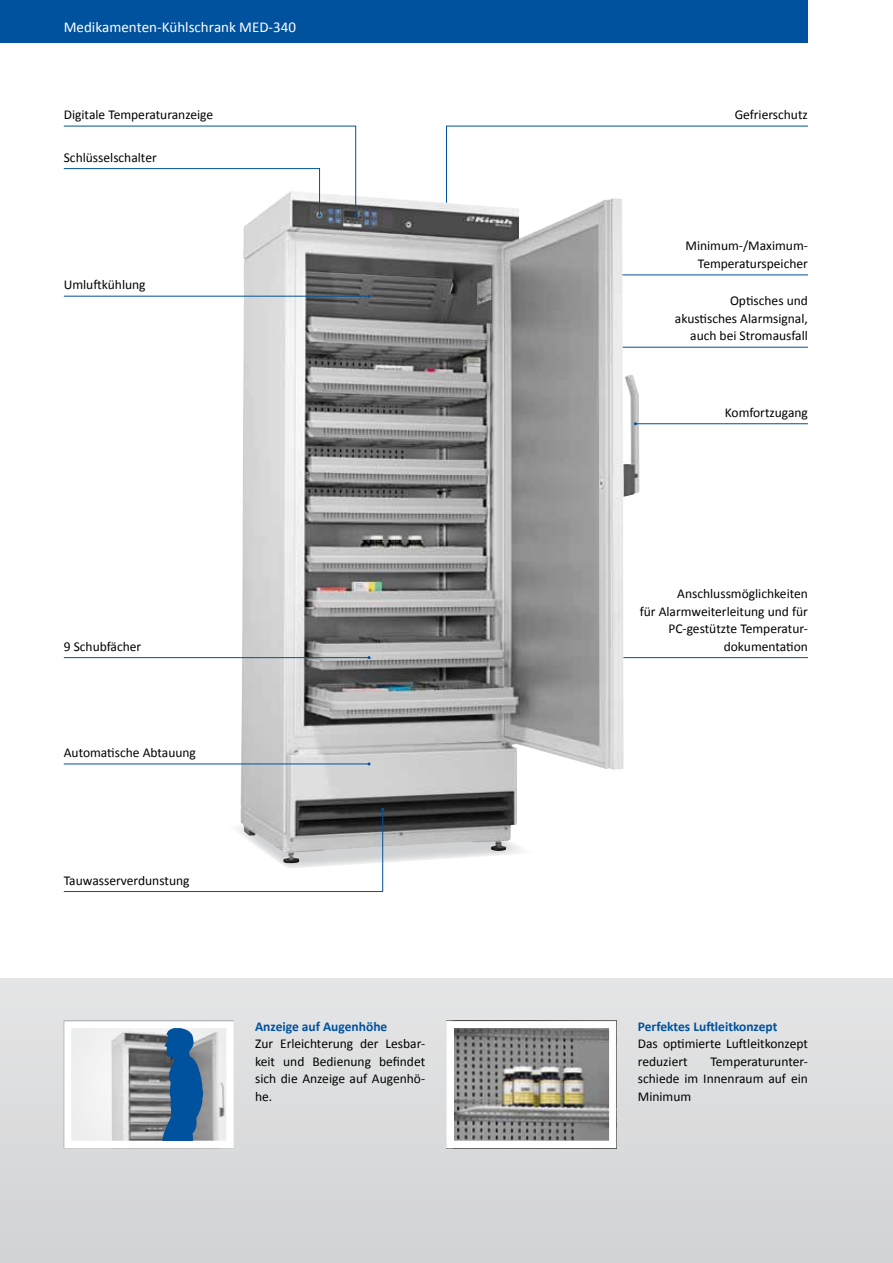
<style>
.page{position:relative;width:893px;height:1263px;background:#fff}
.page>*{position:absolute;margin:0;border:0;box-sizing:border-box;transform-origin:0 0}
.t1{font:15px "Calibri";color:#fff}
.t2{font:13.5px/17.5px "Calibri";color:#000;text-align:right}
.t3{font:700 13.5px "Calibri";color:#00519e}
</style>
<div class="page">
<svg style="left:446px;top:125px;width:362px;height:66px"></svg>
<hr style="left:449px;top:275px;width:359px;height:1px;background:#00519e">
<hr style="left:376px;top:347px;width:432px;height:1px;background:#00519e">
<hr style="left:376px;top:657px;width:432px;height:1px;background:#00519e">
<div style="left:0;top:978px;width:893px;height:285px;background:#dadbdc"></div>
<svg style="left:63px;top:1020px;width:171px;height:129px;background:#d9d9d9"></svg>
<svg style="left:446px;top:1020px;width:171px;height:129px;background:#9e9d9a"></svg>
<div style="left:0;top:0;width:808px;height:43px;background:#00519e"></div>
<img style="left:240px;top:191px;width:399px;height:617px">
<hr style="left:64px;top:657px;width:305px;height:1px;background:#00519e">
<svg style="left:368px;top:656px;width:9px;height:3px"></svg>
<hr style="left:64px;top:296px;width:305px;height:1px;background:#00519e">
<hr style="left:64px;top:763px;width:305px;height:1px;background:#00519e">
<svg style="left:63px;top:125px;width:294px;height:92px"></svg>
<img style="left:153px;top:1028px;width:57px;height:112px">
<svg style="left:63px;top:808px;width:459px;height:84px"></svg>
<hr style="left:635px;top:423px;width:173px;height:1px;background:#00519e">
<p class="t1" style="left:64px;top:17px;width:234px">Medikamenten-Kühlschrank MED-340</p>
<p class="t2" style="left:64px;top:106px;width:151px">Digitale Temperaturanzeige</p>
<p class="t2" style="left:64px;top:148px;width:95px">Schlüsselschalter</p>
<p class="t2" style="left:64px;top:276px;width:83px">Umluftkühlung</p>
<p class="t2" style="left:64px;top:637px;width:79px">9 Schubfächer</p>
<p class="t2" style="left:64px;top:744px;width:134px">Automatische Abtauung</p>
<p class="t2" style="left:64px;top:871px;width:127px">Tauwasserverdunstung</p>
<p class="t3" style="left:255px;top:1017px;width:134px">Anzeige auf Augenhöhe</p>
<p class="t2" style="left:255px;top:1035px;width:172px;text-align:justify">Zur Erleichterung der Lesbar&shy;keit und Bedienung befindet sich die Anzeige auf Augenhö&shy;he.</p>
<p class="t2" style="left:735px;top:106px;width:75px">Gefrierschutz</p>
<p class="t2" style="left:685px;top:237px;width:124px">Minimum-/Maximum-<br>Temperaturspeicher</p>
<p class="t2" style="left:675px;top:292px;width:134px">Optisches und akustisches Alarmsignal, auch bei Stromausfall</p>
<p class="t2" style="left:725px;top:403px;width:85px">Komfortzugang</p>
<p class="t2" style="left:640px;top:585px;width:170px">Anschlussmöglichkeiten<br>für Alarmweiterleitung und für<br>PC-gestützte Temperatur&shy;dokumentation</p>
<p class="t3" style="left:638px;top:1017px;width:141px">Perfektes Luftleitkonzept</p>
<p class="t2" style="left:638px;top:1035px;width:172px;text-align:left">Das optimierte Luftleitkonzept reduziert</p>
<p class="t2" style="left:638px;top:1052px;width:172px;text-align:justify;text-indent:73px">Temperaturunter&shy;schiede im Innenraum auf ein Minimum</p>
</div>
